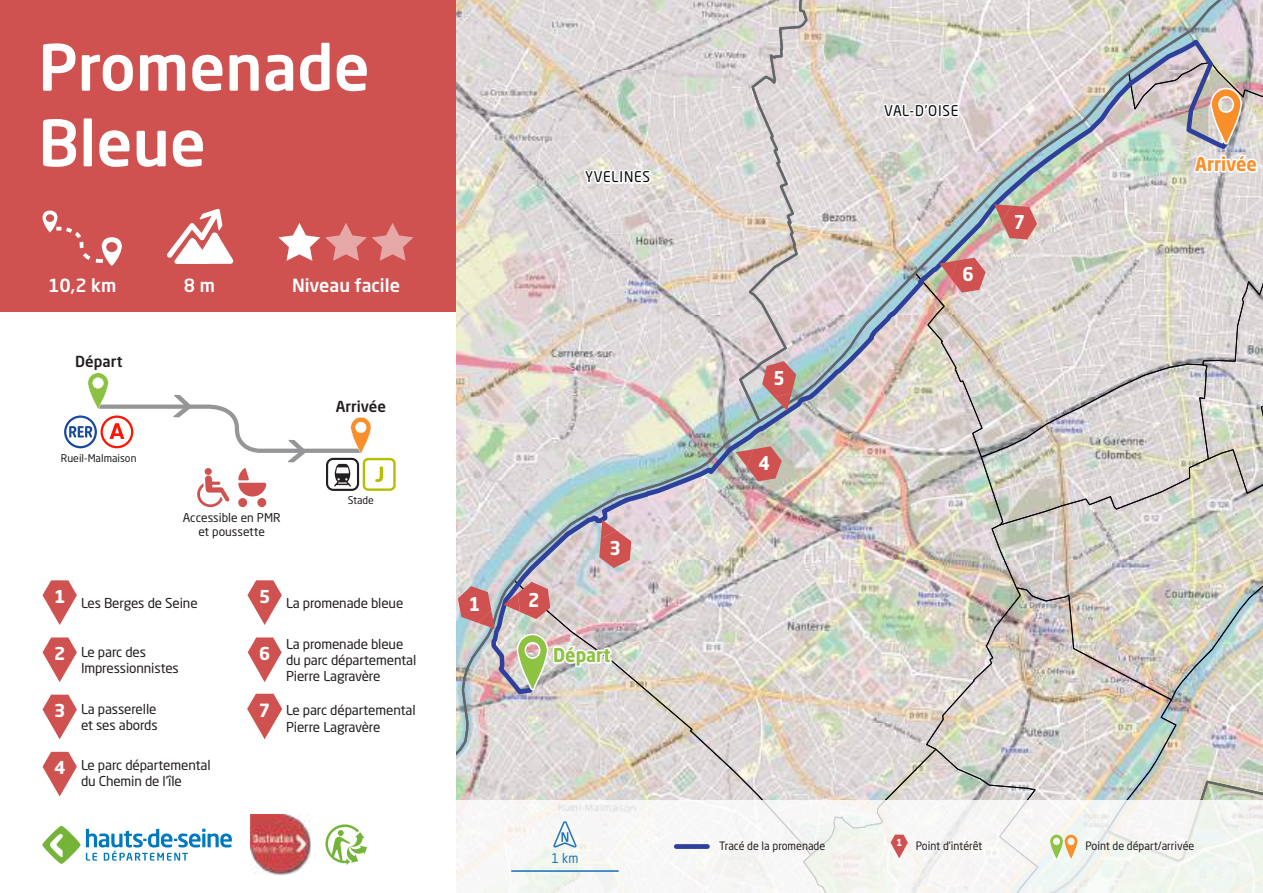
<style>
.page{position:relative;width:1263px;height:893px;background:#fff}
.page>*{position:absolute;margin:0;border:0;box-sizing:border-box;transform-origin:0 0}
.t1{font:500 63px/75.6px "Neo Sans Std";color:#fff}
.t2{font:700 18.75px "Neo Sans Std";color:#fff;scale:.94 1}
.t3{font:700 18.75px "Neo Sans Std";color:#f9902b;scale:.94 1}
.t4{font:700 18.75px "Neo Sans Std";color:#8dc243;scale:.94 1}
.t5{font:500 18px "Neo Sans Std";color:#fff}
.t6{font:700 17.55px "Neo Sans Std";color:#fff}
.t7{font:500 15px "Neo Sans Std";color:#241f1f}
.t8{font:14.7px "Neo Sans Std";letter-spacing:.06em;color:#241f1f;scale:.94 1}
.t9{font:13.5px/16.2px "Neo Sans Std";letter-spacing:-.01em;color:#241f1f}
.t10{font:13.35px "Neo Sans Std";color:#2377bc;scale:.94 1}
.t11{font:12px/14.4px "Neo Sans Std";color:#241f1f;text-align:center}
.t12{font:11.4px "Neo Sans Std";color:#241f1f;scale:.94 1}
.t13{font:10.5px "Neo Sans Std";color:#241f1f}
.s1{font-weight:700;font-size:17.55px;color:#fff}
.s2{font-weight:700;font-size:18px;color:#fff}
</style>
<div class="page">
<svg style="left:325px;top:824px;width:42px;height:41px"></svg>
<svg style="left:42px;top:825px;width:190px;height:39px"></svg>
<div style="left:0;top:0;width:456px;height:311px;background:#cf5251"></div>
<svg style="left:167px;top:209px;width:66px;height:55px"></svg>
<svg style="left:278px;top:223px;width:136px;height:38px"></svg>
<svg style="left:42px;top:211px;width:80px;height:55px"></svg>
<img style="left:250px;top:814px;width:60px;height:61px">
<svg style="left:64px;top:373px;width:332px;height:134px"></svg>
<svg style="left:43px;top:580px;width:34px;height:45px"></svg>
<svg style="left:43px;top:637px;width:34px;height:45px"></svg>
<svg style="left:43px;top:695px;width:34px;height:44px"></svg>
<svg style="left:43px;top:752px;width:34px;height:44px"></svg>
<svg style="left:247px;top:580px;width:35px;height:45px"></svg>
<svg style="left:247px;top:694px;width:35px;height:45px"></svg>
<svg style="left:247px;top:637px;width:35px;height:45px"></svg>
<img style="left:811px;top:526px;width:452px;height:222px">
<svg style="left:811px;top:0;width:452px;height:204px;background:#dcd8cf"></svg>
<img style="left:456px;top:0;width:355px;height:792px">
<img style="left:489px;top:35px;width:743px;height:662px">
<svg style="left:458px;top:586px;width:37px;height:43px;background:#ca7f80"></svg>
<svg style="left:504px;top:582px;width:46px;height:37px;background:#bf777c"></svg>
<svg style="left:599px;top:520px;width:32px;height:48px;background:#d07d7e"></svg>
<svg style="left:736px;top:446px;width:46px;height:35px;background:#c57975"></svg>
<svg style="left:762px;top:361px;width:34px;height:50px;background:#bc7c7c"></svg>
<img style="left:940px;top:204px;width:323px;height:322px">
<svg style="left:517px;top:634px;width:96px;height:56px"></svg>
<img style="left:1128px;top:0;width:135px;height:175px">
<div style="left:456px;top:800px;width:807px;height:93px;background:#f8f7f6"></div>
<div style="left:676px;top:844px;width:31px;height:5px;background:#2e409b"></div>
<svg style="left:746px;top:748px;width:517px;height:145px"></svg>
<hr style="left:512px;top:870px;width:106px;height:2px;background:#2377bc">
<svg style="left:553px;top:821px;width:25px;height:28px"></svg>
<h1 class="t1" style="left:38px;top:28px;width:333px">Promenade<br>Bleue</h1>
<h3 class="t5" style="left:48px;top:274px;width:70px">10,2 km</h3>
<h3 class="t5" style="left:184px;top:274px;width:33px">8 m</h3>
<h3 class="t5" style="left:292px;top:274px;width:109px">Niveau facile</h3>
<p class="t7" style="left:75px;top:352px;width:49px">Départ</p>
<p class="t13" style="left:61px;top:451px;width:77px">Rueil-Malmaison</p>
<p class="t11" style="left:183px;top:510px;width:99px">Accessible en PMR et poussette</p>
<p class="t7" style="left:336px;top:397px;width:52px">Arrivée</p>
<p class="t13" style="left:348px;top:494px;width:28px">Stade</p>
<p class="t9" style="left:54px;top:595px;width:145px"><sup>1</sup> Les Berges de Seine</p>
<p class="t9" style="left:81px;top:644px;width:99px;text-indent:-27px"><span class="s1">2</span> Le parc des<br>Impressionnistes</p>
<p class="t9" style="left:54px;top:701px;width:105px;text-align:right"><span class="s1">3</span> La passerelle et ses abords</p>
<p class="t9" style="left:54px;top:756px;width:158px;text-align:center"><span class="s1">4</span> Le parc départemental du Chemin de l’île</p>
<p class="t9" style="left:259px;top:595px;width:146px"><sup>5</sup> La promenade bleue</p>
<p class="t6" style="left:259px;top:642px;width:13px">6</p>
<p class="t9" style="left:286px;top:635px;width:132px">La promenade bleue du parc départemental<br>Pierre Lagravère</p>
<p class="t9" style="left:259px;top:702px;width:158px;text-align:center"><span class="s2">7</span> Le parc départemental<br>Pierre Lagravère</p>
<p class="t8" style="left:585px;top:168px;width:71px">YVELINES</p>
<h2 class="t2" style="left:469px;top:592px;width:14px">1</h2>
<h2 class="t2" style="left:528px;top:588px;width:14px">2</h2>
<h2 class="t2" style="left:610px;top:536px;width:14px">3</h2>
<h2 class="t4" style="left:553px;top:643px;width:63px">Départ</h2>
<p class="t10" style="left:551px;top:850px;width:30px">1 km</p>
<h2 class="t2" style="left:773px;top:366px;width:14px">5</h2>
<h2 class="t2" style="left:759px;top:451px;width:14px">4</h2>
<p class="t8" style="left:884px;top:102px;width:80px">VAL-D’OISE</p>
<h2 class="t2" style="left:962px;top:262px;width:14px">6</h2>
<h2 class="t2" style="left:1014px;top:210px;width:14px">7</h2>
<h2 class="t3" style="left:1195px;top:152px;width:67px">Arrivée</h2>
<p class="t12" style="left:719px;top:839px;width:114px">Tracé de la promenade</p>
<p class="t12" style="left:896px;top:839px;width:93px"><sup>1</sup> Point d’intérêt</p>
<p class="t12" style="left:1085px;top:839px;width:118px">Point de départ/arrivée</p>
</div>
